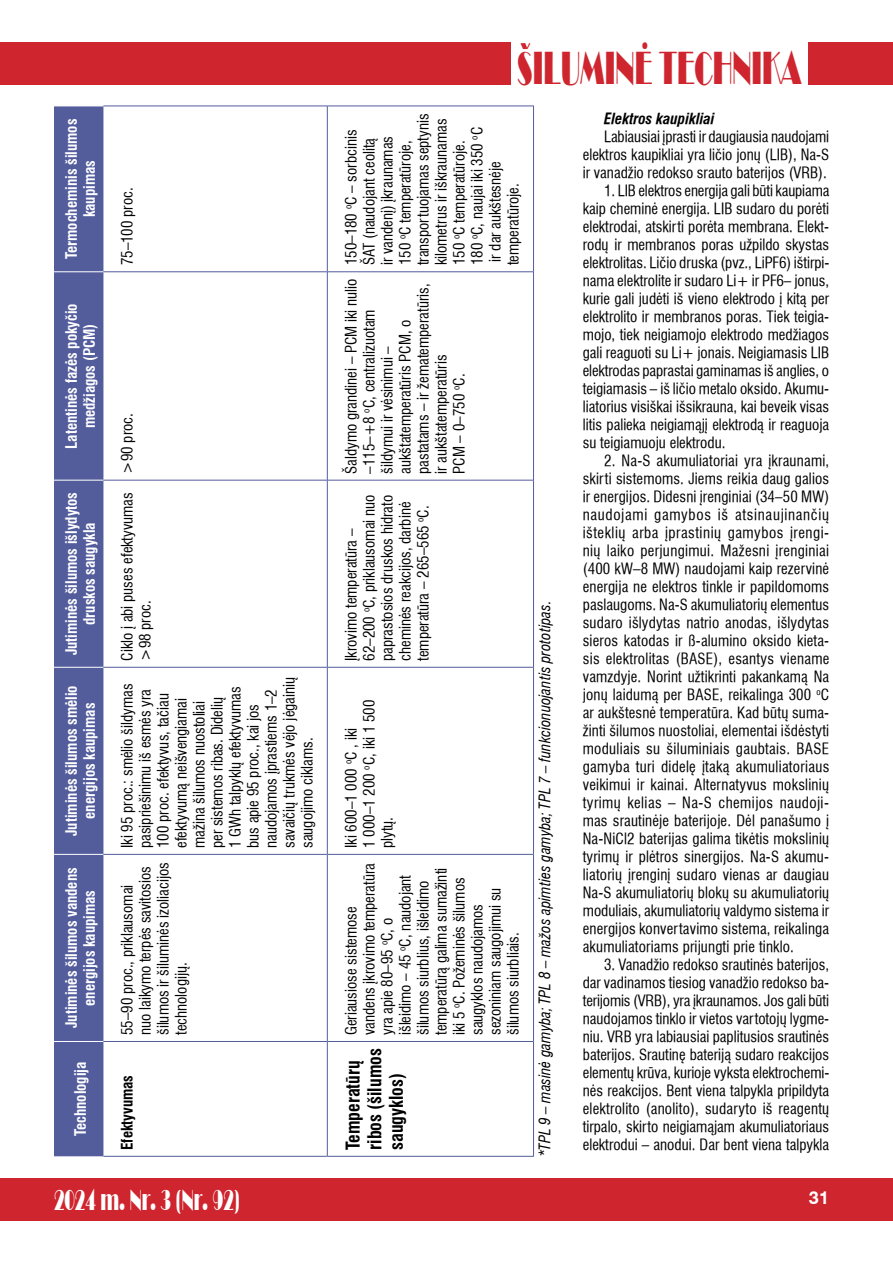
<style>
.page{position:relative;width:893px;height:1263px;background:#fff}
.page>*{position:absolute;margin:0;border:0;box-sizing:border-box;transform-origin:0 0}
.t1{font:48px "Broadway Normal";color:#ce252e;scale:.54 1}
.t2{font:30px "Broadway Normal";color:#fff;scale:.54 1}
.t3{font:700 condensed 18px/21.6px "Helvetica LT";color:#000}
.t4{font:700 18px "Helvetica LT";color:#fff}
.t5{font:condensed 15px/18px "Helvetica LT";color:#000}
.t6{font:700 condensed 15px/18px "Helvetica LT";color:#fff;text-align:center}
.t7{font:italic condensed 15px "Helvetica LT";letter-spacing:.005em;color:#000}
.t8{font:italic 700 condensed 15px "Helvetica LT";color:#000}
.t9{font:700 condensed 15px "Helvetica LT";color:#000}
</style>
<div class="page">
<div style="left:0;top:43px;width:510px;height:42px;background:#ce252e"></div>
<div style="left:0;top:1178px;width:893px;height:42px;background:#ce252e"></div>
<div style="left:808px;top:43px;width:85px;height:42px;background:#ce252e"></div>
<div style="left:54px;top:107px;width:49px;height:1049px;background:#535d9c"></div>
<hr style="left:54px;top:1041px;width:49px;height:1px;background:#fff">
<hr style="left:54px;top:854px;width:49px;height:1px;background:#fff">
<hr style="left:54px;top:667px;width:49px;height:1px;background:#fff">
<hr style="left:54px;top:480px;width:49px;height:1px;background:#fff">
<hr style="left:54px;top:271px;width:49px;height:1px;background:#fff">
<hr style="left:103px;top:854px;width:224px;height:1px;background:#535d9c">
<hr style="left:103px;top:667px;width:224px;height:1px;background:#535d9c">
<hr style="left:103px;top:480px;width:224px;height:1px;background:#535d9c">
<hr style="left:103px;top:271px;width:224px;height:1px;background:#535d9c">
<hr style="left:103px;top:106px;width:224px;height:1px;background:#535d9c">
<hr style="left:327px;top:854px;width:1px;height:187px;background:#535d9c">
<hr style="left:327px;top:667px;width:1px;height:187px;background:#535d9c">
<hr style="left:328px;top:854px;width:205px;height:1px;background:#535d9c">
<hr style="left:327px;top:480px;width:1px;height:187px;background:#535d9c">
<hr style="left:328px;top:667px;width:205px;height:1px;background:#535d9c">
<hr style="left:327px;top:272px;width:1px;height:208px;background:#535d9c">
<hr style="left:328px;top:480px;width:205px;height:1px;background:#535d9c">
<hr style="left:327px;top:106px;width:1px;height:166px;background:#535d9c">
<hr style="left:328px;top:271px;width:205px;height:1px;background:#535d9c">
<hr style="left:328px;top:106px;width:205px;height:1px;background:#535d9c">
<hr style="left:533px;top:854px;width:1px;height:187px;background:#535d9c">
<hr style="left:533px;top:667px;width:1px;height:187px;background:#535d9c">
<hr style="left:533px;top:480px;width:1px;height:187px;background:#535d9c">
<hr style="left:533px;top:272px;width:1px;height:208px;background:#535d9c">
<hr style="left:533px;top:106px;width:1px;height:166px;background:#535d9c">
<hr style="left:103px;top:1041px;width:224px;height:1px;background:#535d9c">
<hr style="left:327px;top:1041px;width:1px;height:116px;background:#535d9c">
<hr style="left:328px;top:1041px;width:205px;height:1px;background:#535d9c">
<hr style="left:533px;top:1041px;width:1px;height:116px;background:#535d9c">
<hr style="left:103px;top:1156px;width:224px;height:1px;background:#535d9c">
<hr style="left:328px;top:1156px;width:205px;height:1px;background:#535d9c">
<p class="t6" style="left:62px;top:259px;width:142px;rotate:-90deg">Termocheminis šilumos kaupimas</p>
<p class="t6" style="left:62px;top:448px;width:147px;rotate:-90deg">Latentinės fazės pokyčio medžiagos (PCM)</p>
<p class="t6" style="left:62px;top:655px;width:165px;rotate:-90deg">Jutiminės šilumos išlydytos druskos saugykla</p>
<p class="t6" style="left:62px;top:836px;width:152px;rotate:-90deg">Jutiminės šilumos smėlio energijos kaupimas</p>
<p class="t6" style="left:62px;top:1028px;width:162px;rotate:-90deg">Jutiminės šilumos vandens energijos kaupimas</p>
<p class="t6" style="left:71px;top:1136px;width:76px;rotate:-90deg">Technologija</p>
<p class="t5" style="left:118px;top:265px;width:79px;rotate:-90deg">75–100 proc.</p>
<p class="t5" style="left:118px;top:474px;width:62px;rotate:-90deg">&gt;90 proc.</p>
<p class="t5" style="left:118px;top:661px;width:170px;rotate:-90deg">Ciklo į abi puses efektyvumas &gt;98 proc.</p>
<p class="t5" style="left:118px;top:848px;width:172px;rotate:-90deg">Iki 95 proc.: smėlio šildymas pasipriešinimu iš esmės yra<br>100 proc. efektyvus, tačiau efektyvumą neišvengiamai mažina šilumos nuostoliai<br>per sistemos ribas. Didelių<br>1 GWh talpyklų efektyvumas bus apie 95 proc., kai jos naudojamos įprastiems 1–2 savaičių trukmės vėjo jėgainių saugojimo ciklams.</p>
<p class="t5" style="left:118px;top:1035px;width:174px;rotate:-90deg">55–90 proc., priklausomai nuo laikymo terpės savitosios šilumos ir šiluminės izoliacijos technologijų.</p>
<p class="t9" style="left:117px;top:1150px;width:76px;rotate:-90deg">Efektyvumas</p>
<h1 class="t1" style="left:517px;top:40px;width:528px">ÐILUMINË TECHNIKA</h1>
<p class="t5" style="left:342px;top:265px;width:153px;rotate:-90deg">150–180 <sup>o</sup>C – sorbcinis<br>ŠAT (naudojant ceolitą<br>ir vandenį) įkraunamas<br>150 <sup>o</sup>C temperatūroje, transportuojamas septynis kilometrus ir iškraunamas<br>150 <sup>o</sup>C temperatūroje.<br>180 <sup>o</sup>C, naujai iki 350 <sup>o</sup>C<br>ir dar aukštesnėje temperatūroje.</p>
<p class="t5" style="left:342px;top:474px;width:197px;rotate:-90deg">Šaldymo grandinei – PCM iki nulio –115–+8 <sup>o</sup>C, centralizuotam šildymui ir vėsinimui – aukštatemperatūris PCM, o pastatams – ir žematemperatūris, ir aukštatemperatūris<br>PCM – 0–750 <sup>o</sup>C.</p>
<p class="t5" style="left:342px;top:661px;width:168px;rotate:-90deg">Įkrovimo temperatūra –<br>62–200 <sup>o</sup>C, priklausomai nuo paprastosios druskos hidrato cheminės reakcijos, darbinė temperatūra – 265–565 <sup>o</sup>C.</p>
<p class="t5" style="left:342px;top:848px;width:150px;rotate:-90deg">Iki 600–1 000 <sup>o</sup>C , iki<br>1 000–1 200 <sup>o</sup>C, iki 1 500 plytų.</p>
<p class="t5" style="left:342px;top:1035px;width:173px;rotate:-90deg">Geriausiose sistemose vandens įkrovimo temperatūra yra apie 80–95 <sup>o</sup>C, o<br>išleidimo – 45 <sup>o</sup>C, naudojant šilumos siurblius, išleidimo temperatūrą galima sumažinti iki 5 <sup>o</sup>C. Požeminės šilumos saugyklos naudojamos sezoniniam saugojimui su šilumos siurbliais.</p>
<p class="t3" style="left:342px;top:1150px;width:103px;rotate:-90deg">Temperatūrų ribos (šilumos saugyklos)</p>
<p class="t7" style="left:535px;top:1157px;width:558px;rotate:-90deg">*TPL 9 – masinė gamyba; TPL 8 – mažos apimties gamyba; TPL 7 – funkcionuojantis prototipas.</p>
<p class="t8" style="left:604px;top:109px;width:112px">Elektros kaupikliai</p>
<p class="t5" style="left:583px;top:128px;width:248px;text-align:justify;text-indent:21px">Labiausiai įprasti ir daugiausia naudojami elektros kaupikliai yra ličio jonų (LIB), Na-S ir vanadžio redokso srauto baterijos (VRB).</p>
<p class="t5" style="left:583px;top:182px;width:248px;text-align:justify;text-indent:21px">1. LIB elektros energija gali būti kaupiama kaip cheminė energija. LIB sudaro du porėti elektrodai, atskirti porėta membrana. Elekt&shy;rodų ir membranos poras užpildo skystas elektrolitas. Ličio druska (pvz., LiPF6) ištirpi&shy;nama elektrolite ir sudaro Li+ ir PF6– jonus, kurie gali judėti iš vieno elektrodo į kitą per elektrolito ir membranos poras. Tiek teigia&shy;mojo, tiek neigiamojo elektrodo medžiagos gali reaguoti su Li+ jonais. Neigiamasis LIB elektrodas paprastai gaminamas iš anglies, o teigiamasis – iš ličio metalo oksido. Akumu&shy;liatorius visiškai išsikrauna, kai beveik visas litis palieka neigiamąjį elektrodą ir reaguoja su teigiamuoju elektrodu.</p>
<p class="t5" style="left:583px;top:452px;width:248px;text-align:justify;text-indent:21px">2. Na-S akumuliatoriai yra įkraunami, skirti sistemoms. Jiems reikia daug galios ir energijos. Didesni įrenginiai (34–50 MW) naudojami gamybos iš atsinaujinančių išteklių arba įprastinių gamybos įrengi&shy;nių laiko perjungimui. Mažesni įrenginiai (400 kW–8 MW) naudojami kaip rezervinė energija ne elektros tinkle ir papildomoms paslaugoms. Na-S akumuliatorių elementus sudaro išlydytas natrio anodas, išlydytas sieros katodas ir ß-alumino oksido kieta&shy;sis elektrolitas (BASE), esantys viename vamzdyje. Norint užtikrinti pakankamą Na jonų laidumą per BASE, reikalinga 300 <sup>o</sup>C ar aukštesnė temperatūra. Kad būtų suma&shy;žinti šilumos nuostoliai, elementai išdėstyti moduliais su šiluminiais gaubtais. BASE gamyba turi didelę įtaką akumuliatoriaus veikimui ir kainai. Alternatyvus mokslinių tyrimų kelias – Na-S chemijos naudoji&shy;mas srautinėje baterijoje. Dėl panašumo į Na-NiCl2 baterijas galima tikėtis mokslinių tyrimų ir plėtros sinergijos. Na-S akumu&shy;liatorių įrenginį sudaro vienas ar daugiau Na-S akumuliatorių blokų su akumuliatorių moduliais, akumuliatorių valdymo sistema ir energijos konvertavimo sistema, reikalinga akumuliatoriams prijungti prie tinklo.</p>
<p class="t5" style="left:583px;top:956px;width:248px;text-align:justify;text-indent:21px">3. Vanadžio redokso srautinės baterijos, dar vadinamos tiesiog vanadžio redokso ba&shy;terijomis (VRB), yra įkraunamos. Jos gali būti naudojamos tinklo ir vietos vartotojų lygme&shy;niu. VRB yra labiausiai paplitusios srautinės baterijos. Srautinę bateriją sudaro reakcijos elementų krūva, kurioje vyksta elektrochemi&shy;nės reakcijos. Bent viena talpykla pripildyta elektrolito (anolito), sudaryto iš reagentų tirpalo, skirto neigiamąjam akumuliatoriaus elektrodui – anodui. Dar bent viena talpykla</p>
<h2 class="t2" style="left:54px;top:1182px;width:345px">2024 m. Nr. 3 (Nr. 92)</h2>
<p class="t4" style="left:809px;top:1187px;width:22px">31</p>
</div>
